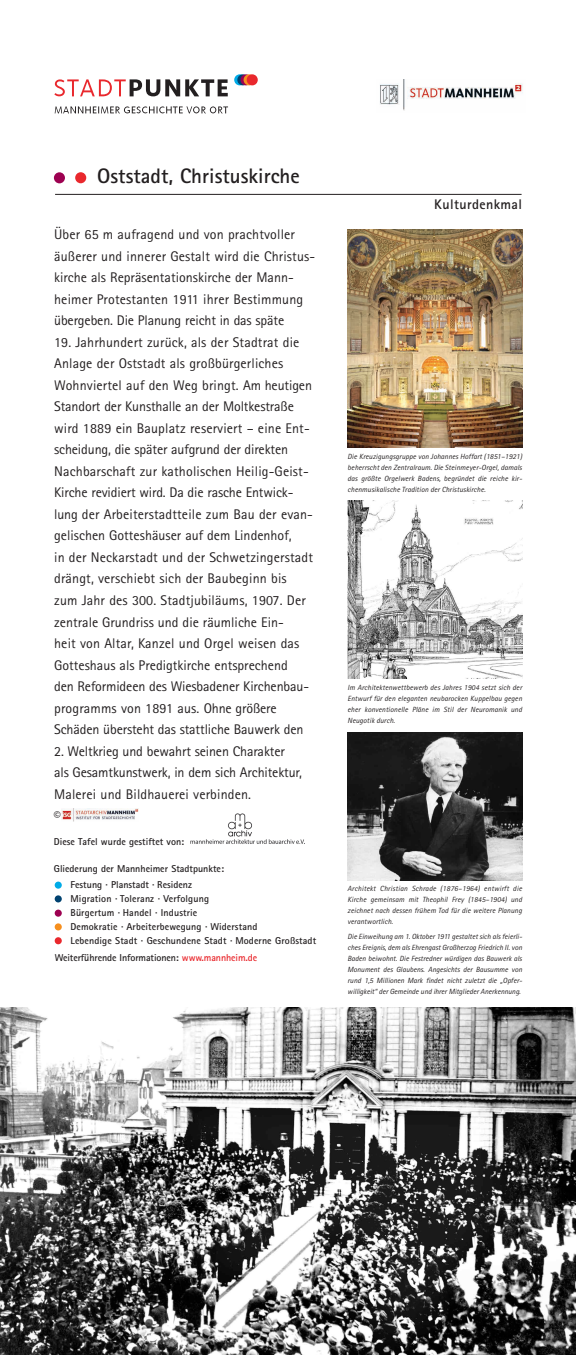
<style>
.page{position:relative;width:576px;height:1355px;background:#fff}
.page>*{position:absolute;margin:0;border:0;box-sizing:border-box;transform-origin:0 0}
.t1{font:700 21px "Rotis Sans Serif";color:#231f20}
.t2{font:14px/21.5px "Rotis Sans Serif";letter-spacing:.01em;color:#231f20}
.t3{font:14px/21.5px "Rotis Sans Serif";letter-spacing:-.01em;color:#231f20}
.t4{font:700 14px "Rotis Sans Serif";letter-spacing:.025em;color:#231f20}
.t5{font:300 14px "Rotis Sans Serif";color:#231f20}
.t6{font:700 10px/14px "Rotis Sans Serif";letter-spacing:.01em;color:#231f20}
.t7{font:700 10px "Rotis Sans Serif";letter-spacing:-.01em;color:#231f20}
.t8{font:italic 7.5px/11px "Rotis Sans Serif";color:#231f20;text-align:justify}
.s1{color:#e9282d}
</style>
<div class="page">
<img style="left:0;top:1008px;width:575px;height:347px">
<div style="left:234px;top:74px;width:11px;height:11px;background:#00abe7;border-radius:50%"></div>
<div style="left:237px;top:74px;width:11px;height:11px;background:#004270;border-radius:50%"></div>
<svg style="left:240px;top:74px;width:11px;height:11px"></svg>
<svg style="left:243px;top:74px;width:11px;height:11px"></svg>
<div style="left:246px;top:74px;width:12px;height:11px;background:#e9282d;border-radius:50%"></div>
<img style="left:380px;top:80px;width:143px;height:31px">
<svg style="left:54px;top:79px;width:174px;height:17px"></svg>
<svg style="left:55px;top:106px;width:173px;height:7px"></svg>
<img style="left:347px;top:230px;width:175px;height:218px">
<div style="left:55px;top:923px;width:7px;height:7px;background:#f68f1e;border-radius:50%"></div>
<div style="left:55px;top:937px;width:7px;height:7px;background:#e9282d;border-radius:50%"></div>
<div style="left:55px;top:910px;width:7px;height:7px;background:#9d0151;border-radius:50%"></div>
<div style="left:55px;top:895px;width:7px;height:7px;background:#004270;border-radius:50%"></div>
<div style="left:55px;top:882px;width:7px;height:7px;background:#00abe7;border-radius:50%"></div>
<hr style="left:55px;top:194px;width:466px;height:1px;background:#231f20">
<div style="left:54px;top:172px;width:11px;height:11px;background:#9d0151;border-radius:50%"></div>
<div style="left:75px;top:172px;width:11px;height:11px;background:#e9282d;border-radius:50%"></div>
<img style="left:347px;top:501px;width:175px;height:177px">
<img style="left:347px;top:732px;width:175px;height:149px">
<img style="left:62px;top:808px;width:77px;height:14px">
<img style="left:191px;top:813px;width:113px;height:31px">
<h1 class="t1" style="left:97px;top:169px;width:204px">Oststadt, Christuskirche</h1>
<p class="t2" style="left:54px;top:225px;width:262px">Über 65 m aufragend und von prachtvoller äußerer und innerer Gestalt wird die Christus&shy;kirche als Repräsentationskirche der Mann&shy;heimer Protestanten 1911 ihrer Bestimmung übergeben. Die Planung reicht in das späte</p>
<p class="t2" style="left:54px;top:333px;width:260px">19. Jahrhundert zurück, als der Stadtrat die Anlage der Oststadt als großbürgerliches Wohnviertel auf den Weg bringt. Am heutigen Standort der Kunsthalle an der Moltkestraße wird 1889 ein Bauplatz reserviert – eine Ent&shy;scheidung, die später aufgrund der direkten Nachbarschaft zur katholischen Heilig-Geist-Kirche revidiert wird. Da die rasche Entwick&shy;lung der Arbeiterstadtteile zum Bau der evan&shy;gelischen Gotteshäuser auf dem Lindenhof,<br>in der Neckarstadt und der Schwetzingerstadt drängt, verschiebt sich der Baubeginn bis zum Jahr des 300. Stadtjubiläums, 1907. Der zentrale Grundriss und die räumliche Ein-<br>heit von Altar, Kanzel und Orgel weisen das Gotteshaus als Predigtkirche entsprechend<br>den Reformideen des Wiesbadener Kirchenbau&shy;programms von 1891 aus. Ohne größere Schäden übersteht das stattliche Bauwerk den</p>
<p class="t3" style="left:54px;top:741px;width:249px">2. Weltkrieg und bewahrt seinen Charakter als Gesamtkunstwerk, in dem sich Architektur,<br>Malerei und Bildhauerei verbinden.</p>
<p class="t6" style="left:54px;top:835px;width:132px">Diese Tafel wurde gestiftet von:</p>
<p class="t6" style="left:70px;top:879px;width:247px">Festung · Planstadt · Residenz<br>Migration · Toleranz · Verfolgung<br>Bürgertum · Handel · Industrie<br>Demokratie · Arbeiterbewegung · Widerstand<br>Lebendige Stadt · Geschundene Stadt · Moderne Großstadt</p>
<p class="t7" style="left:55px;top:954px;width:204px">Weiterführende Informationen: <span class="s1">www.mannheim.de</span></p>
<p class="t5" style="left:54px;top:812px;width:8px">©</p>
<p class="t6" style="left:54px;top:862px;width:171px">Gliederung der Mannheimer Stadtpunkte:</p>
<p class="t4" style="left:434px;top:200px;width:89px">Kulturdenkmal</p>
<p class="t8" style="left:347px;top:451px;width:176px;text-align:left">Die Kreuzigungsgruppe von Johannes Hoffart (1851–1921) beherrscht den Zentralraum. Die Steinmeyer-Orgel, damals das größte Orgelwerk Badens, begründet die reiche kir&shy;chenmusikalische Tradition der Christuskirche.</p>
<p class="t8" style="left:347px;top:682px;width:176px">Im Architektenwettbewerb des Jahres 1904 setzt sich der Entwurf für den eleganten neubarocken Kuppelbau gegen eher konventionelle Pläne im Stil der Neuromanik und Neugotik durch.</p>
<p class="t8" style="left:347px;top:884px;width:176px">Architekt Christian Schrade (1876–1964) entwirft die Kirche gemeinsam mit Theophil Frey (1845–1904) und zeichnet nach dessen frühem Tod für die weitere Planung verantwortlich.</p>
<p class="t8" style="left:347px;top:932px;width:176px;text-align:left">Die Einweihung am 1. Oktober 1911 gestaltet sich als feierli&shy;ches Ereignis, dem als Ehrengast Großherzog Friedrich II. von Baden beiwohnt. Die Festredner würdigen das Bauwerk als Monument des Glaubens. Angesichts der Bausumme von rund 1,5 Millionen Mark findet nicht zuletzt die „Opfer&shy;willigkeit“ der Gemeinde und ihrer Mitglieder Anerkennung.</p>
</div>
